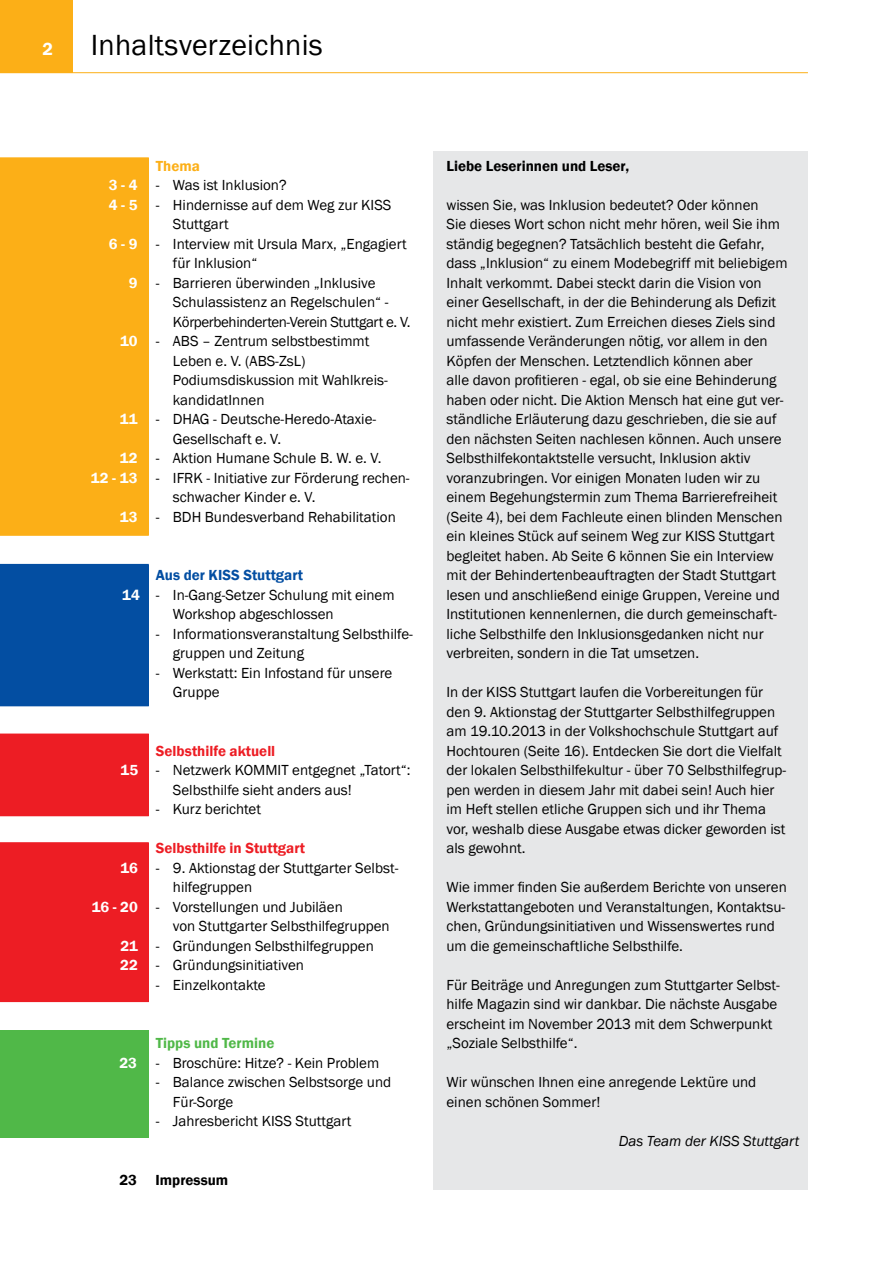
<style>
.page{position:relative;width:893px;height:1263px;background:#fff}
.page>*{position:absolute;margin:0;border:0;box-sizing:border-box;transform-origin:0 0}
.t1{font:30px "Franklin Gothic";letter-spacing:.01em;color:#000}
.t2{font:600 18px "Franklin Gothic";color:#fff}
.t3{font:15px/19.5px "Franklin Gothic";color:#000}
.t4{font:600 15px/19.5px "Franklin Gothic";letter-spacing:.005em;color:#fff}
.t5{font:600 15px "Franklin Gothic";color:#ed1d24}
.t6{font:600 15px "Franklin Gothic";color:#000}
.t7{font:italic 15px "Franklin Gothic";color:#000}
.t8{font:600 15px "Franklin Gothic";color:#034ea2}
.t9{font:600 15px "Franklin Gothic";color:#50b848}
.t10{font:600 15px "Franklin Gothic";color:#fcaf17}
</style>
<div class="page">
<div style="left:0;top:0;width:73px;height:73px;background:#fcaf17"></div>
<hr style="left:0;top:72px;width:808px;height:1px;background:#fcaf17">
<div style="left:0;top:157px;width:149px;height:379px;background:#fcaf17"></div>
<div style="left:0;top:564px;width:149px;height:142px;background:#034ea2"></div>
<div style="left:0;top:733px;width:149px;height:83px;background:#ed1d24"></div>
<div style="left:0;top:1030px;width:149px;height:107px;background:#50b848"></div>
<div style="left:0;top:842px;width:149px;height:160px;background:#ed1d24"></div>
<div style="left:434px;top:151px;width:374px;height:1039px;background:#e6e7e8"></div>
<p class="t2" style="left:43px;top:38px;width:12px">2</p>
<h1 class="t1" style="left:91px;top:26px;width:234px">Inhaltsverzeichnis</h1>
<p class="t4" style="left:109px;top:176px;width:30px">3 - 4<br>4 - 5</p>
<p class="t4" style="left:109px;top:234px;width:30px">6 - 9</p>
<p class="t4" style="left:129px;top:273px;width:10px">9</p>
<p class="t4" style="left:120px;top:332px;width:19px">10</p>
<p class="t4" style="left:120px;top:410px;width:19px">11</p>
<p class="t4" style="left:91px;top:449px;width:48px;text-align:right">12<br>12 - 13</p>
<p class="t4" style="left:120px;top:507px;width:19px">13</p>
<p class="t10" style="left:156px;top:156px;width:46px">Thema</p>
<p class="t3" style="left:156px;top:176px;width:132px">- Was ist Inklusion?</p>
<p class="t3" style="left:173px;top:195px;width:220px;text-indent:-17px">- Hindernisse auf dem Weg zur KISS<br>Stuttgart</p>
<p class="t3" style="left:173px;top:234px;width:235px;text-indent:-17px">- Interview mit Ursula Marx, „Engagiert für Inklusion“</p>
<p class="t3" style="left:173px;top:273px;width:239px;text-indent:-17px">- Barrieren überwinden „Inklusive<br>Schulassistenz an Regelschulen“ -<br>Körperbehinderten-Verein Stuttgart e. V.</p>
<p class="t3" style="left:173px;top:332px;width:216px;text-indent:-17px">- ABS – Zentrum selbstbestimmt<br>Leben e. V. (ABS-ZsL)<br>Podiumsdiskussion mit Wahlkreis&shy;kandidatInnen</p>
<p class="t3" style="left:173px;top:410px;width:205px;text-indent:-17px">- DHAG - Deutsche-Heredo-Ataxie-<br>Gesellschaft e. V.</p>
<p class="t3" style="left:156px;top:449px;width:227px">- Aktion Humane Schule B. W. e. V.</p>
<p class="t3" style="left:173px;top:468px;width:238px;text-indent:-17px">- IFRK - Initiative zur Förderung rechen&shy;schwacher Kinder e. V.</p>
<p class="t3" style="left:156px;top:507px;width:241px">- BDH Bundesverband Rehabilitation</p>
<p class="t4" style="left:122px;top:585px;width:19px">14</p>
<p class="t8" style="left:156px;top:566px;width:149px">Aus der KISS Stuttgart</p>
<p class="t3" style="left:173px;top:585px;width:223px;text-indent:-17px">- In-Gang-Setzer Schulung mit einem<br>Workshop abgeschlossen</p>
<p class="t3" style="left:173px;top:624px;width:242px;text-indent:-17px">- Informationsveranstaltung Selbsthilfe&shy;gruppen und Zeitung</p>
<p class="t3" style="left:173px;top:663px;width:221px;text-indent:-17px">- Werkstatt: Ein Infostand für unsere<br>Gruppe</p>
<p class="t4" style="left:121px;top:761px;width:19px">15</p>
<p class="t4" style="left:120px;top:858px;width:19px">16</p>
<p class="t4" style="left:92px;top:897px;width:48px">16 - 20</p>
<p class="t4" style="left:120px;top:936px;width:19px">21<br>22</p>
<p class="t5" style="left:156px;top:741px;width:121px">Selbsthilfe aktuell</p>
<p class="t3" style="left:173px;top:761px;width:239px;text-indent:-17px">- Netzwerk KOMMIT entgegnet „Tatort“:<br>Selbsthilfe sieht anders aus!</p>
<p class="t3" style="left:156px;top:800px;width:107px">- Kurz berichtet</p>
<p class="t5" style="left:156px;top:839px;width:151px">Selbsthilfe in Stuttgart</p>
<p class="t3" style="left:173px;top:858px;width:227px;text-indent:-17px">- 9. Aktionstag der Stuttgarter Selbst&shy;hilfegruppen</p>
<p class="t3" style="left:173px;top:897px;width:218px;text-indent:-17px">- Vorstellungen und Jubiläen<br>von Stuttgarter Selbsthilfegruppen</p>
<p class="t3" style="left:156px;top:936px;width:219px">- Gründungen Selbsthilfegruppen</p>
<p class="t3" style="left:156px;top:956px;width:150px">- Gründungsinitiativen</p>
<p class="t3" style="left:156px;top:975px;width:111px">- Einzelkontakte</p>
<p class="t4" style="left:119px;top:1053px;width:19px">23</p>
<p class="t9" style="left:156px;top:1034px;width:120px">Tipps und Termine</p>
<p class="t3" style="left:156px;top:1053px;width:225px">- Broschüre: Hitze? - Kein Problem</p>
<p class="t3" style="left:173px;top:1073px;width:220px;text-indent:-17px">- Balance zwischen Selbstsorge und<br>Für-Sorge</p>
<p class="t3" style="left:156px;top:1112px;width:197px">- Jahresbericht KISS Stuttgart</p>
<p class="t6" style="left:119px;top:1170px;width:110px">23 Impressum</p>
<p class="t6" style="left:446px;top:156px;width:184px">Liebe Leserinnen und Leser,</p>
<p class="t3" style="left:446px;top:195px;width:343px">wissen Sie, was Inklusion bedeutet? Oder können<br>Sie dieses Wort schon nicht mehr hören, weil Sie ihm ständig begegnen? Tatsächlich besteht die Gefahr, dass „Inklusion“ zu einem Modebegriff mit beliebigem Inhalt verkommt. Dabei steckt darin die Vision von einer Gesellschaft, in der die Behinderung als Defizit nicht mehr existiert. Zum Erreichen dieses Ziels sind umfassende Veränderungen nötig, vor allem in den Köpfen der Menschen. Letztendlich können aber<br>alle davon profitieren - egal, ob sie eine Behinderung haben oder nicht. Die Aktion Mensch hat eine gut ver&shy;ständliche Erläuterung dazu geschrieben, die sie auf den nächsten Seiten nachlesen können. Auch unsere Selbsthilfekontaktstelle versucht, Inklusion aktiv voranzubringen. Vor einigen Monaten luden wir zu einem Begehungstermin zum Thema Barrierefreiheit (Seite 4), bei dem Fachleute einen blinden Menschen ein kleines Stück auf seinem Weg zur KISS Stuttgart begleitet haben. Ab Seite 6 können Sie ein Interview mit der Behindertenbeauftragten der Stadt Stuttgart lesen und anschließend einige Gruppen, Vereine und Institutionen kennenlernen, die durch gemeinschaft&shy;liche Selbsthilfe den Inklusionsgedanken nicht nur verbreiten, sondern in die Tat umsetzen.</p>
<p class="t3" style="left:446px;top:683px;width:341px">In der KISS Stuttgart laufen die Vorbereitungen für den 9. Aktionstag der Stuttgarter Selbsthilfegruppen am 19.10.2013 in der Volkshochschule Stuttgart auf Hochtouren (Seite 16). Entdecken Sie dort die Vielfalt der lokalen Selbsthilfekultur - über 70 Selbsthilfegrup&shy;pen werden in diesem Jahr mit dabei sein! Auch hier im Heft stellen etliche Gruppen sich und ihr Thema vor, weshalb diese Ausgabe etwas dicker geworden ist als gewohnt.</p>
<p class="t3" style="left:446px;top:878px;width:342px">Wie immer finden Sie außerdem Berichte von unseren Werkstattangeboten und Veranstaltungen, Kontaktsu&shy;chen, Gründungsinitiativen und Wissenswertes rund um die gemeinschaftliche Selbsthilfe.</p>
<p class="t3" style="left:446px;top:975px;width:335px">Für Beiträge und Anregungen zum Stuttgarter Selbst&shy;hilfe Magazin sind wir dankbar. Die nächste Ausgabe erscheint im November 2013 mit dem Schwerpunkt „Soziale Selbsthilfe“.</p>
<p class="t3" style="left:446px;top:1073px;width:311px">Wir wünschen Ihnen eine anregende Lektüre und einen schönen Sommer!</p>
<p class="t7" style="left:619px;top:1131px;width:182px">Das Team der KISS Stuttgart</p>
</div>
